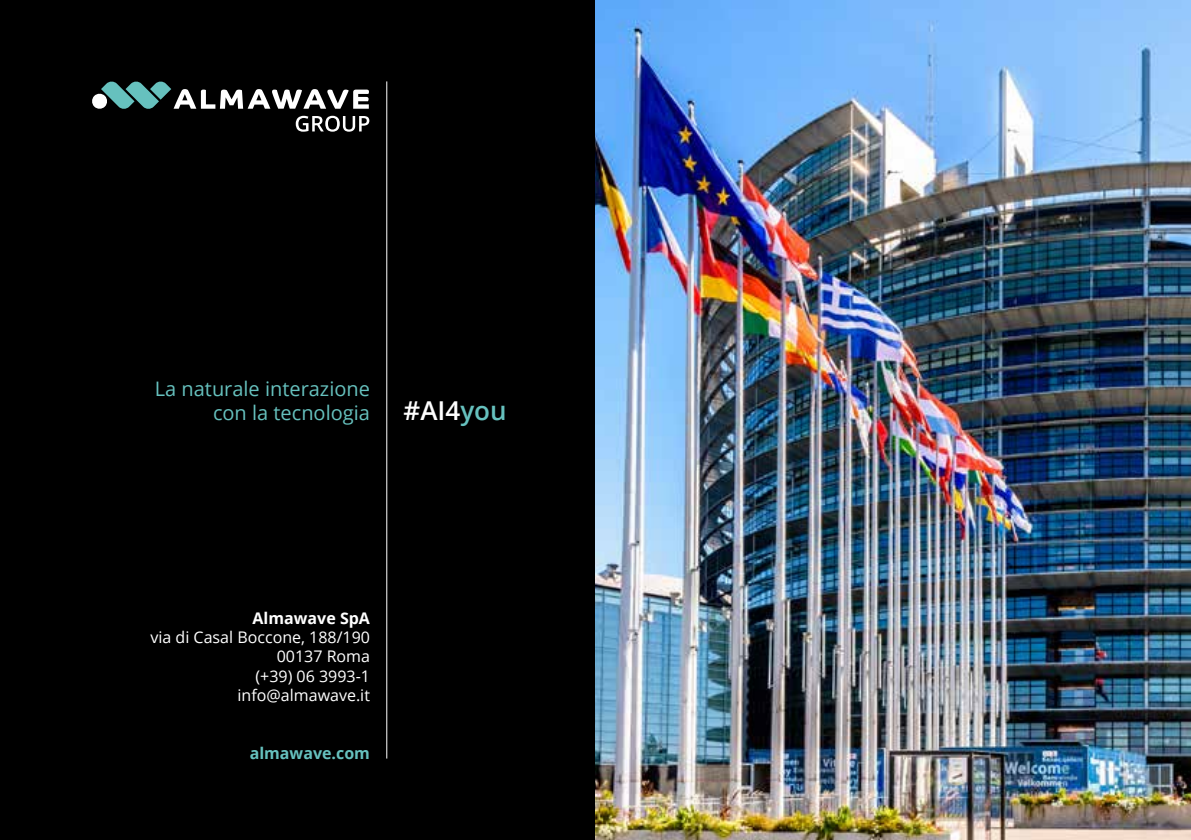
<style>
.page{position:relative;width:1191px;height:840px;background:#fff}
.page>*{position:absolute;margin:0;border:0;box-sizing:border-box;transform-origin:0 0}
.t1{font:600 26px "Open Sans";color:#fff}
.t2{font:20px/24px "Open Sans";color:#66c1be;text-align:right}
.t3{font:16px/19.2px "Open Sans";color:#fff;text-align:right}
.t4{font:700 16px "Open Sans";color:#66c1be}
.t5{font:700 16px "Open Sans";color:#fff}
.s1{color:#66c1be}
</style>
<div class="page">
<div style="left:0;top:0;width:1191px;height:839px;background:#000"></div>
<hr style="left:386px;top:81px;width:1px;height:677px;background:#fff">
<img style="left:595px;top:0;width:596px;height:839px">
<svg style="left:296px;top:116px;width:73px;height:16px"></svg>
<svg style="left:92px;top:81px;width:277px;height:28px"></svg>
<p class="t2" style="left:155px;top:376px;width:217px">La naturale interazione con la tecnologia</p>
<h1 class="t1" style="left:403px;top:392px;width:105px">#AI4<span class="s1">you</span></h1>
<p class="t5" style="left:253px;top:606px;width:119px">Almawave SpA</p>
<p class="t3" style="left:150px;top:627px;width:221px">via di Casal Boccone, 188/190<br>00137 Roma<br>(+39) 06 3993-1 info@almawave.it</p>
<p class="t4" style="left:250px;top:741px;width:122px">almawave.com</p>
</div>
